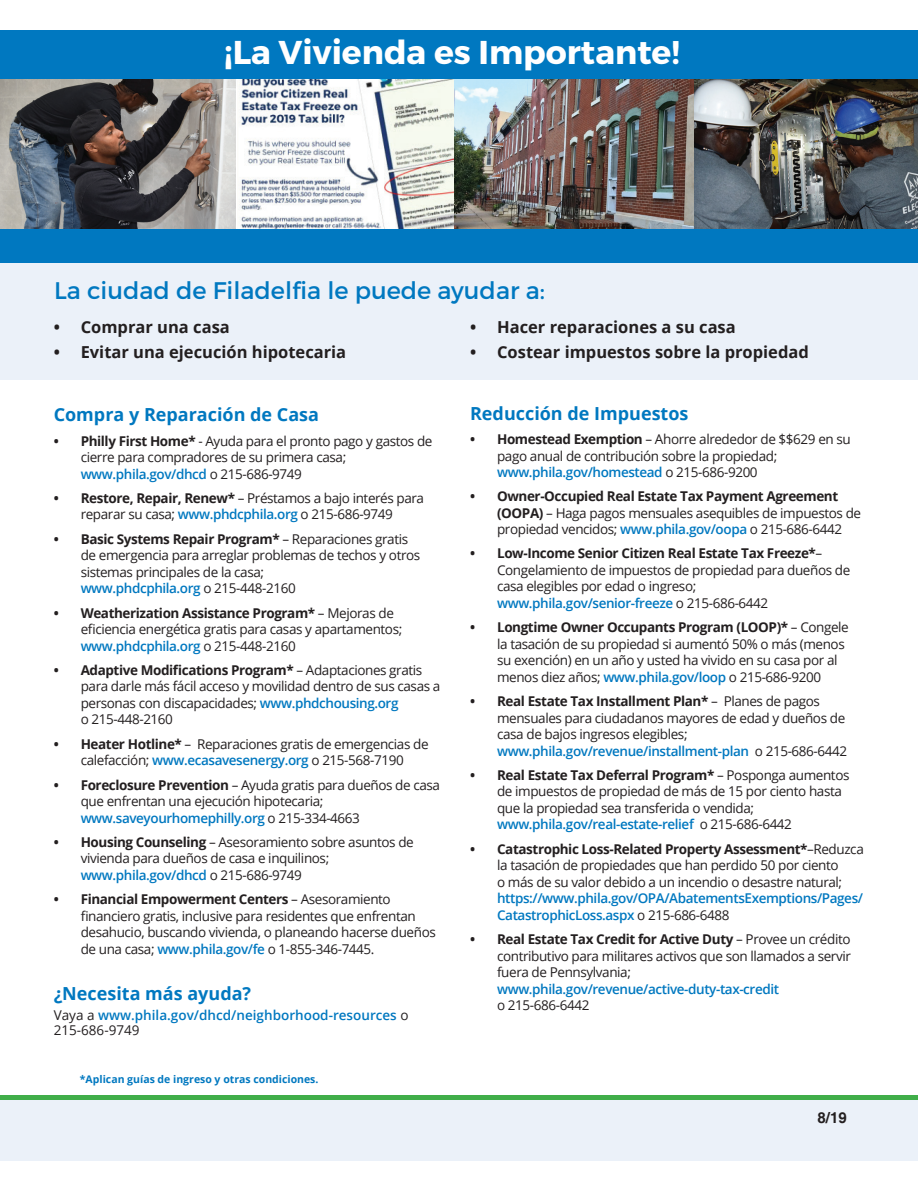
<style>
.page{position:relative;width:918px;height:1188px;background:#fff}
.page>*{position:absolute;margin:0;border:0;box-sizing:border-box;transform-origin:0 0}
.t1{font:700 33px "Montserrat";color:#fff}
.t2{font:24px "Montserrat";color:#0078c0}
.t3{font:700 18px "Open Sans";color:#0078c0}
.t4{font:700 16.5px "Open Sans";color:#231f20}
.t5{font:700 15px "Helvetica";color:#231f20}
.t6{font:13.5px/16.5px "Open Sans";letter-spacing:-.03em;color:#231f20}
.t7{font:600 13.5px/16.5px "Open Sans";letter-spacing:-.03em;color:#0078c0}
.t8{font:600 13.5px/15px "Open Sans";color:#0078c0}
.t9{font:700 10.5px "Open Sans";color:#0078c0}
.s1{font-weight:700}
.s2{font-weight:600;color:#0078c0}
.s3{font-weight:400;color:#231f20}
</style>
<div class="page">
<div style="left:0;top:1099px;width:918px;height:61px;background:#ebf1f9"></div>
<div style="left:0;top:250px;width:918px;height:130px;background:#ebf1f9"></div>
<div style="left:0;top:1095px;width:918px;height:5px;background:#40ae49"></div>
<img style="left:0;top:78px;width:455px;height:151px">
<img style="left:455px;top:78px;width:463px;height:151px">
<div style="left:0;top:30px;width:918px;height:48px;background:#0078c0"></div>
<div style="left:0;top:229px;width:918px;height:34px;background:#0078c0"></div>
<h1 class="t1" style="left:224px;top:32px;width:457px">¡La Vivienda es Importante!</h1>
<h2 class="t2" style="left:54px;top:276px;width:492px">La ciudad de Filadelfia le puede ayudar a:</h2>
<p class="t4" style="left:54px;top:315px;width:178px">• Comprar una casa</p>
<p class="t4" style="left:54px;top:341px;width:294px">• Evitar una ejecución hipotecaria</p>
<p class="t4" style="left:470px;top:315px;width:267px">• Hacer reparaciones a su casa</p>
<p class="t4" style="left:470px;top:341px;width:340px">• Costear impuestos sobre la propiedad</p>
<h3 class="t3" style="left:54px;top:402px;width:267px">Compra y Reparación de Casa</h3>
<p class="t6" style="left:81px;top:432px;width:353px;text-indent:-27px"><span class="s1">• Philly First Home*</span> - Ayuda para el pronto pago y gastos de cierre para compradores de su primera casa; <span class="s2">www.phila.gov/dhcd</span> o 215-686-9749</p>
<p class="t6" style="left:54px;top:489px;width:372px;text-align:center"><span class="s1">• Restore, Repair, Renew*</span> – Préstamos a bajo interés para reparar su casa; <span class="s2">www.phdcphila.org</span> o 215-686-9749</p>
<p class="t6" style="left:81px;top:530px;width:341px;text-indent:-27px"><span class="s1">• Basic Systems Repair Program*</span> – Reparaciones gratis de emergencia para arreglar problemas de techos y otros sistemas principales de la casa;<br><span class="s2">www.phdcphila.org</span> o 215-448-2160</p>
<p class="t6" style="left:81px;top:604px;width:323px;text-indent:-27px"><span class="s1">• Weatherization Assistance Program*</span> – Mejoras de eficiencia energética gratis para casas y apartamentos; <span class="s2">www.phdcphila.org</span> o 215-448-2160</p>
<p class="t6" style="left:81px;top:661px;width:361px;text-indent:-27px"><span class="s1">• Adaptive Modifications Program*</span> – Adaptaciones gratis para darle más fácil acceso y movilidad dentro de sus casas a personas con discapacidades; <span class="s2">www.phdchousing.org<br></span>o 215-448-2160</p>
<p class="t6" style="left:54px;top:735px;width:376px;text-align:center"><span class="s1">• Heater Hotline*</span> – Reparaciones gratis de emergencias de calefacción; <span class="s2">www.ecasavesenergy.org</span> o 215-568-7190</p>
<p class="t6" style="left:81px;top:776px;width:361px;text-indent:-27px"><span class="s1">• Foreclosure Prevention</span> – Ayuda gratis para dueños de casa que enfrentan una ejecución hipotecaria; <span class="s2">www.saveyourhomephilly.org</span> o 215-334-4663</p>
<p class="t6" style="left:81px;top:833px;width:335px;text-indent:-27px"><span class="s1">• Housing Counseling</span> – Asesoramiento sobre asuntos de vivienda para dueños de casa e inquilinos; <span class="s2">www.phila.gov/dhcd</span> o 215-686-9749</p>
<p class="t6" style="left:81px;top:891px;width:357px;text-indent:-27px"><span class="s1">• Financial Empowerment Centers</span> – Asesoramiento financiero gratis, inclusive para residentes que enfrentan desahucio, buscando vivienda, o planeando hacerse dueños de una casa; <span class="s2">www.phila.gov/fe</span> o 1-855-346-7445.</p>
<h3 class="t3" style="left:54px;top:981px;width:199px">¿Necesita más ayuda?</h3>
<p class="t8" style="left:54px;top:1007px;width:356px"><span class="s3">Vaya a</span> www.phila.gov/dhcd/neighborhood-resources <span class="s3">o<br>215-686-9749</span></p>
<p class="t9" style="left:80px;top:1072px;width:240px">*Aplican guías de ingreso y otras condiciones.</p>
<h3 class="t3" style="left:470px;top:401px;width:220px">Reducción de Impuestos</h3>
<p class="t6" style="left:497px;top:431px;width:355px;text-indent:-27px"><span class="s1">• Homestead Exemption</span> – Ahorre alrededor de $$629 en su pago anual de contribución sobre la propiedad; <span class="s2">www.phila.gov/homestead</span> o 215-686-9200</p>
<p class="t6" style="left:497px;top:488px;width:366px;text-indent:-27px"><span class="s1">• Owner-Occupied Real Estate Tax Payment Agreement (OOPA)</span> – Haga pagos mensuales asequibles de impuestos de propiedad vencidos; <span class="s2">www.phila.gov/oopa</span> o 215-686-6442</p>
<p class="t6" style="left:497px;top:545px;width:355px;text-indent:-27px"><span class="s1">• Low-Income Senior Citizen Real Estate Tax Freeze*</span>– Congelamiento de impuestos de propiedad para dueños de casa elegibles por edad o ingreso; <span class="s2">www.phila.gov/senior-freeze</span> o 215-686-6442</p>
<p class="t6" style="left:497px;top:619px;width:353px;text-indent:-27px"><span class="s1">• Longtime Owner Occupants Program (LOOP)*</span> – Congele la tasación de su propiedad si aumentó 50% o más (menos su exención) en un año y usted ha vivido en su casa por al menos diez años; <span class="s2">www.phila.gov/loop</span> o 215-686-9200</p>
<p class="t6" style="left:497px;top:693px;width:352px;text-indent:-27px"><span class="s1">• Real Estate Tax Installment Plan*</span> – Planes de pagos mensuales para ciudadanos mayores de edad y dueños de casa de bajos ingresos elegibles; <span class="s2">www.phila.gov/revenue/installment-plan</span> o 215-686-6442</p>
<p class="t6" style="left:497px;top:766px;width:354px;text-indent:-27px"><span class="s1">• Real Estate Tax Deferral Program*</span> – Posponga aumentos de impuestos de propiedad de más de 15 por ciento hasta que la propiedad sea transferida o vendida; <span class="s2">www.phila.gov/real-estate-relief</span> o 215-686-6442</p>
<p class="t6" style="left:470px;top:840px;width:395px;text-align:center"><span class="s1">• Catastrophic Loss-Related Property Assessment*</span>–Reduzca la tasación de propiedades que han perdido 50 por ciento<br>o más de su valor debido a un incendio o desastre natural;</p>
<p class="t7" style="left:497px;top:890px;width:367px">https://www.phila.gov/OPA/AbatementsExemptions/Pages/<br>CatastrophicLoss.aspx <span class="s3">o 215-686-6488</span></p>
<p class="t6" style="left:497px;top:931px;width:355px;text-align:justify;text-indent:-27px"><span class="s1">• Real Estate Tax Credit for Active Duty</span> – Provee un crédito contributivo para militares activos que son llamados a servir fuera de Pennsylvania;</p>
<p class="t7" style="left:497px;top:980px;width:283px">www.phila.gov/revenue/active-duty-tax-credit</p>
<p class="t6" style="left:497px;top:997px;width:94px">o 215-686-6442</p>
<p class="t5" style="left:818px;top:1108px;width:31px">8/19</p>
</div>
